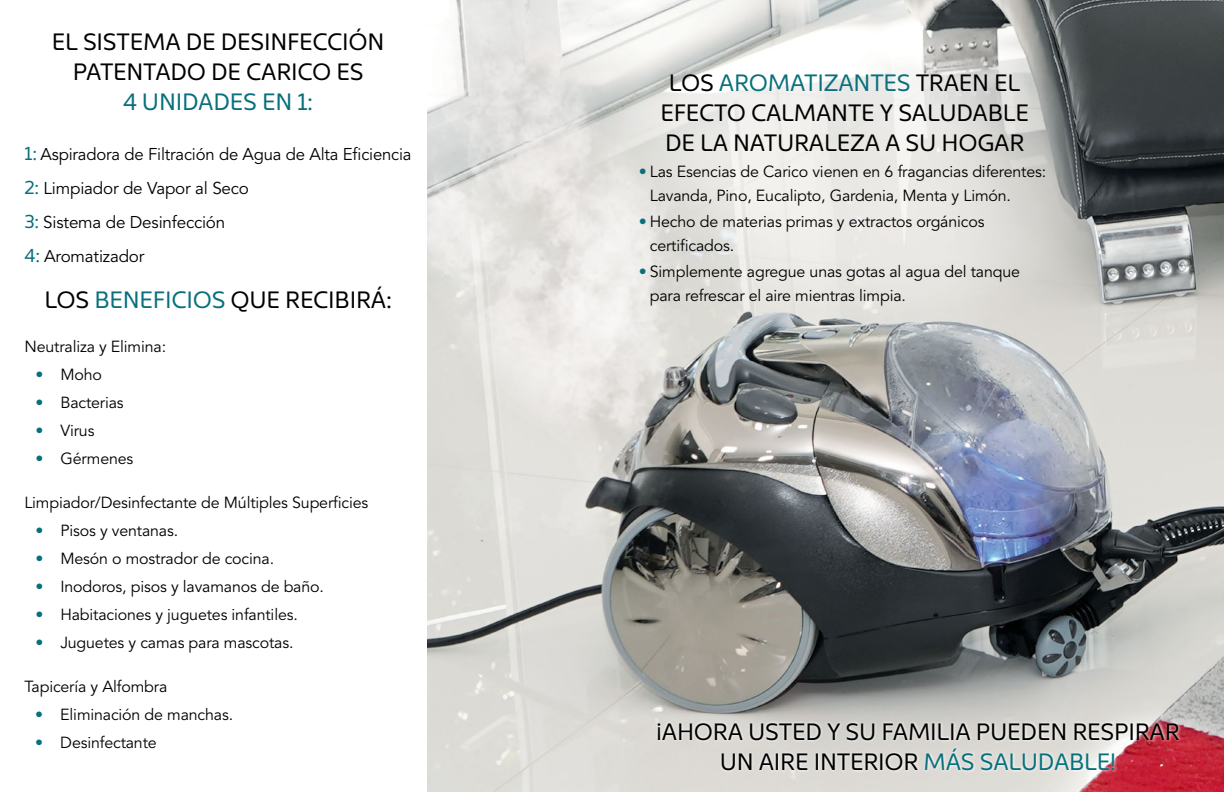
<style>
.page{position:relative;width:1224px;height:792px;background:#fff}
.page>*{position:absolute;margin:0;border:0;box-sizing:border-box;transform-origin:0 0}
.t1{font:24px/30px "Kyrial Sans Pro";letter-spacing:-.01em;color:#000;text-align:center}
.t2{font:24px "Kyrial Sans Pro";letter-spacing:-.01em;color:#08707c}
.t3{font:17px/34px "Avenir";letter-spacing:-.01em;color:#000}
.t4{font:16px/24px "Avenir";letter-spacing:-.01em;color:#000}
.s1{font-family:"Kyrial Sans Pro";font-size:19px;color:#08707c}
.s2{color:#08707c}
</style>
<div class="page">
<img style="left:428px;top:0;width:796px;height:792px">
<svg style="left:655px;top:720px;width:527px;height:53px;background:#dececc"></svg>
<h1 class="t1" style="left:52px;top:26px;width:334px">EL SISTEMA DE DESINFECCIÓN<br>PATENTADO DE CARICO ES</h1>
<h1 class="t2" style="left:123px;top:86px;width:192px">4 UNIDADES EN 1:</h1>
<p class="t3" style="left:24px;top:138px;width:389px"><span class="s1">1:</span> Aspiradora de Filtración de Agua de Alta Eficiencia<br><span class="s1">2:</span> Limpiador de Vapor al Seco<br><span class="s1">3:</span> Sistema de Desinfección<br><span class="s1">4:</span> Aromatizador</p>
<h1 class="t1" style="left:44px;top:284px;width:349px">LOS <span class="s2">BENEFICIOS</span> QUE RECIBIRÁ:</h1>
<p class="t4" style="left:24px;top:335px;width:143px">Neutraliza y Elimina:</p>
<p class="t4" style="left:35px;top:363px;width:68px"><span class="s2">•</span> Moho</p>
<p class="t4" style="left:35px;top:391px;width:90px"><span class="s2">•</span> Bacterias</p>
<p class="t4" style="left:35px;top:419px;width:61px"><span class="s2">•</span> Virus</p>
<p class="t4" style="left:35px;top:447px;width:99px"><span class="s2">•</span> Gérmenes</p>
<p class="t4" style="left:24px;top:491px;width:345px">Limpiador/Desinfectante de Múltiples Superficies</p>
<p class="t4" style="left:35px;top:519px;width:144px"><span class="s2">•</span> Pisos y ventanas.</p>
<p class="t4" style="left:35px;top:547px;width:240px"><span class="s2">•</span> Mesón o mostrador de cocina.</p>
<p class="t4" style="left:35px;top:575px;width:290px"><span class="s2">•</span> Inodoros, pisos y lavamanos de baño.</p>
<p class="t4" style="left:35px;top:603px;width:264px"><span class="s2">•</span> Habitaciones y juguetes infantiles.</p>
<p class="t4" style="left:35px;top:631px;width:260px"><span class="s2">•</span> Juguetes y camas para mascotas.</p>
<p class="t4" style="left:24px;top:675px;width:145px">Tapicería y Alfombra</p>
<p class="t4" style="left:35px;top:703px;width:199px"><span class="s2">•</span> Eliminación de manchas.</p>
<p class="t4" style="left:35px;top:731px;width:123px"><span class="s2">•</span> Desinfectante</p>
<h1 class="t1" style="left:660px;top:66px;width:370px">LOS <span class="s2">AROMATIZANTES</span> TRAEN EL<br>EFECTO CALMANTE Y SALUDABLE<br>DE LA NATURALEZA A SU HOGAR</h1>
<p class="t4" style="left:650px;top:160px;width:398px;text-indent:-11px"><span class="s2">•</span> Las Esencias de Carico vienen en 6 fragancias diferentes:<br>Lavanda, Pino, Eucalipto, Gardenia, Menta y Limón.</p>
<p class="t4" style="left:650px;top:210px;width:336px;text-indent:-11px"><span class="s2">•</span> Hecho de materias primas y extractos orgánicos certificados.</p>
<p class="t4" style="left:650px;top:260px;width:372px;text-indent:-11px"><span class="s2">•</span> Simplemente agregue unas gotas al agua del tanque para refrescar el aire mientras limpia.</p>
<h1 class="t1" style="left:656px;top:715px;width:525px">¡AHORA USTED Y SU FAMILIA PUEDEN RESPIRAR<br>UN AIRE INTERIOR <span class="s2">MÁS SALUDABLE!</span></h1>
</div>
